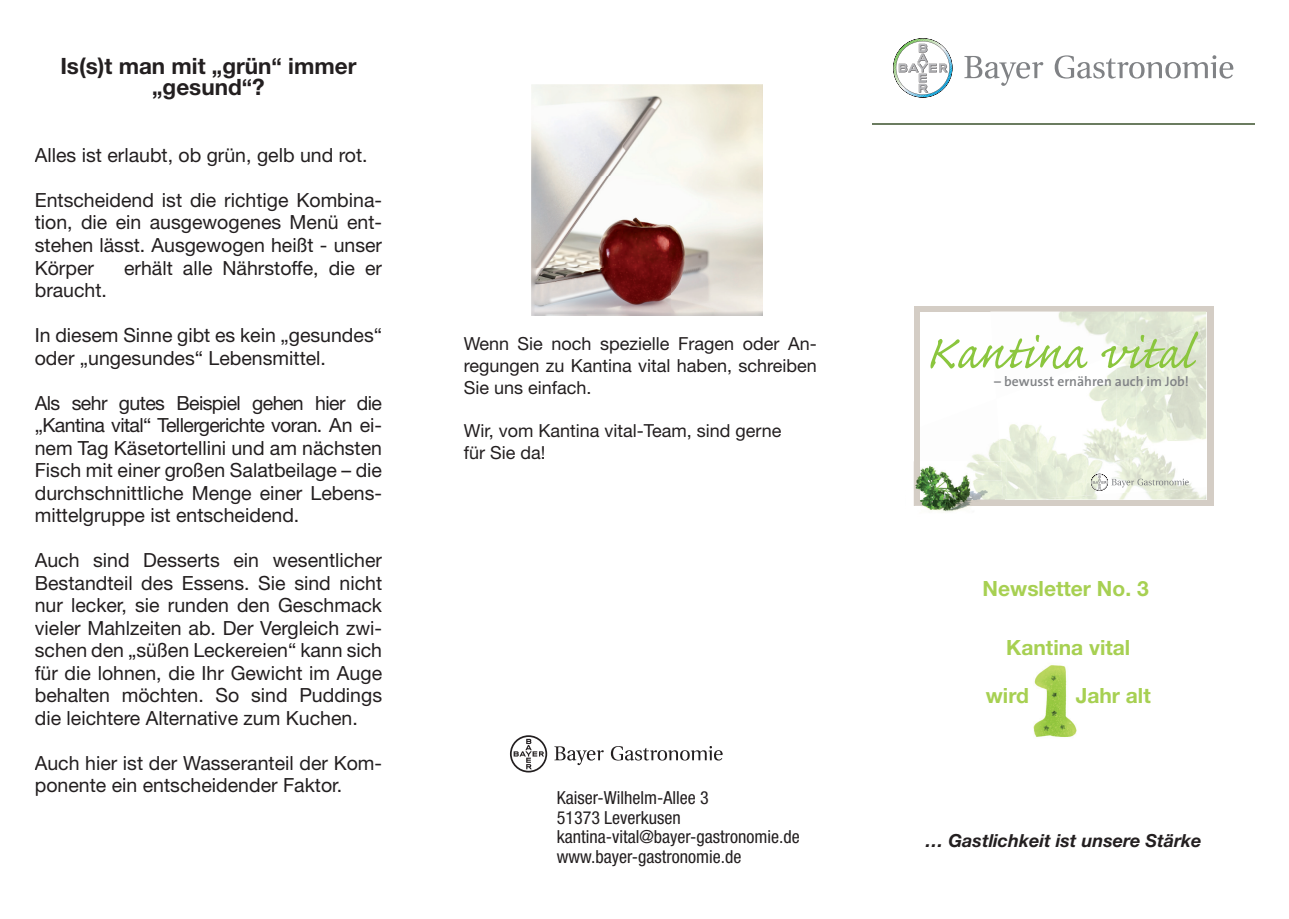
<style>
.page{position:relative;width:1289px;height:919px;background:#fff}
.page>*{position:absolute;margin:0;border:0;box-sizing:border-box;transform-origin:0 0}
.t1{font:60.9px "Caflisch Script Pro";letter-spacing:-.005em;color:#8bc63e}
.t2{font:700 22.5px/21.6px "Helvetica Neue LT";color:#231f20;text-align:center}
.t3{font:700 21px "Helvetica Neue LT";color:#a7d052}
.t4{font:19.5px/22.5px "Helvetica Neue LT";color:#231f20;text-align:justify}
.t5{font:18px/21.6px "Helvetica Neue LT";color:#231f20;text-align:justify}
.t6{font:condensed 18px/19.5px "Helvetica Neue LT";color:#231f20}
.t7{font:italic 700 18px "Helvetica Neue LT";color:#231f20}
.t8{font:600 13.65px "The Sans";color:#808285}
</style>
<div class="page">
<img style="left:1033px;top:665px;width:44px;height:72px">
<svg style="left:964px;top:56px;width:79px;height:30px"></svg>
<svg style="left:893px;top:38px;width:59px;height:60px"></svg>
<svg style="left:1054px;top:55px;width:179px;height:24px"></svg>
<div style="left:913px;top:306px;width:300px;height:200px;background:#d4cdc5"></div>
<div style="left:920px;top:311px;width:286px;height:188px;background:#fff"></div>
<img style="left:1077px;top:495px;width:20px;height:4px">
<img style="left:1119px;top:493px;width:9px;height:6px">
<img style="left:1146px;top:492px;width:8px;height:7px">
<img style="left:1180px;top:490px;width:26px;height:9px">
<img style="left:989px;top:442px;width:7px;height:9px">
<img style="left:972px;top:451px;width:24px;height:10px">
<img style="left:990px;top:311px;width:72px;height:11px">
<img style="left:1062px;top:311px;width:61px;height:43px">
<img style="left:1134px;top:311px;width:72px;height:29px">
<img style="left:1166px;top:324px;width:40px;height:166px">
<img style="left:1136px;top:335px;width:30px;height:138px">
<img style="left:1116px;top:346px;width:20px;height:147px">
<img style="left:1086px;top:369px;width:30px;height:126px">
<img style="left:1056px;top:435px;width:30px;height:62px">
<img style="left:1036px;top:425px;width:20px;height:74px">
<img style="left:1006px;top:424px;width:30px;height:75px">
<img style="left:996px;top:439px;width:10px;height:60px">
<svg style="left:1090px;top:473px;width:98px;height:18px"></svg>
<img style="left:924px;top:506px;width:44px;height:6px">
<img style="left:913px;top:461px;width:10px;height:45px">
<img style="left:923px;top:499px;width:81px;height:7px">
<img style="left:920px;top:461px;width:80px;height:19px">
<img style="left:920px;top:480px;width:80px;height:19px">
<img style="left:1000px;top:461px;width:4px;height:38px">
<hr style="left:872px;top:123px;width:382px;height:1px;background:#6b7c60">
<svg style="left:510px;top:735px;width:37px;height:37px"></svg>
<svg style="left:554px;top:746px;width:49px;height:19px"></svg>
<svg style="left:611px;top:746px;width:111px;height:14px"></svg>
<img style="left:531px;top:84px;width:231px;height:231px">
<p class="t2" style="left:60px;top:54px;width:298px">Is(s)t man mit „grün“ immer „gesund“?</p>
<p class="t4" style="left:35px;top:143px;width:334px">Alles ist erlaubt, ob grün, gelb und rot.</p>
<p class="t4" style="left:35px;top:188px;width:349px">Entscheidend ist die richtige Kombina&shy;tion, die ein ausgewogenes Menü ent&shy;stehen lässt. Ausgewogen heißt - unser Körper</p>
<p class="t4" style="left:124px;top:256px;width:259px">erhält alle Nährstoffe, die er</p>
<p class="t4" style="left:35px;top:278px;width:74px">braucht.</p>
<p class="t4" style="left:35px;top:323px;width:349px">In diesem Sinne gibt es kein „gesundes“ oder „ungesundes“ Lebensmittel.</p>
<p class="t4" style="left:35px;top:391px;width:349px">Als sehr gutes Beispiel gehen hier die „Kantina vital“ Tellergerichte voran. An ei&shy;nem Tag Käsetortellini und am nächsten Fisch mit einer großen Salatbeilage – die durchschnittliche Menge einer Lebens&shy;mittelgruppe ist entscheidend.</p>
<p class="t4" style="left:35px;top:548px;width:349px">Auch sind Desserts ein wesentlicher Bestandteil des Essens. Sie sind nicht nur lecker, sie runden den Geschmack vieler Mahlzeiten ab. Der Vergleich zwi&shy;schen den „süßen Leckereien“ kann sich für die lohnen, die Ihr Gewicht im Auge behalten möchten. So sind Puddings die leichtere Alternative zum Kuchen.</p>
<p class="t4" style="left:35px;top:751px;width:349px">Auch hier ist der Wasseranteil der Kom&shy;ponente ein entscheidender Faktor.</p>
<p class="t5" style="left:463px;top:333px;width:354px">Wenn Sie noch spezielle Fragen oder An&shy;regungen zu Kantina vital haben, schreiben Sie uns einfach.</p>
<p class="t5" style="left:463px;top:419px;width:319px">Wir, vom Kantina vital-Team, sind gerne für Sie da!</p>
<p class="t6" style="left:556px;top:788px;width:244px">Kaiser-Wilhelm-Allee 3<br>51373 Leverkusen kantina-vital@bayer-gastronomie.de www.bayer-gastronomie.de</p>
<h1 class="t1" style="left:925px;top:321px;width:269px">Kantina vital</h1>
<p class="t8" style="left:994px;top:370px;width:196px">– bewusst ernähren auch im Job!</p>
<p class="t3" style="left:982px;top:575px;width:168px">Newsletter No. 3</p>
<p class="t3" style="left:1006px;top:634px;width:126px">Kantina vital</p>
<p class="t3" style="left:985px;top:682px;width:45px">wird</p>
<p class="t3" style="left:1075px;top:682px;width:77px">Jahr alt</p>
<p class="t7" style="left:925px;top:829px;width:277px">… Gastlichkeit ist unsere Stärke</p>
</div>
